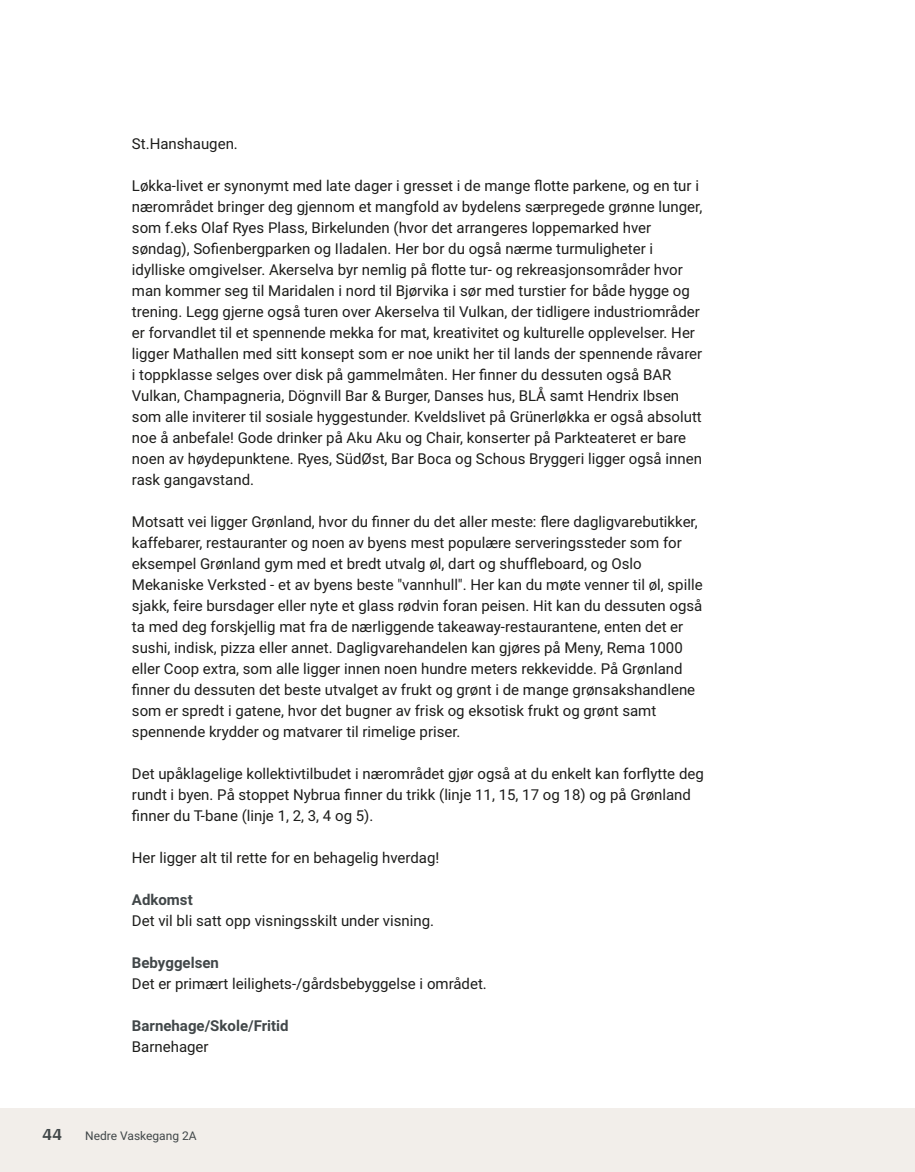
<style>
.page{position:relative;width:915px;height:1172px;background:#fff}
.page>*{position:absolute;margin:0;border:0;box-sizing:border-box;transform-origin:0 0}
.t1{font:700 18px "Arya";color:#414749}
.t2{font:15px/21px "Roboto Vitec";color:#1d1d1b}
.t3{font:700 15px "Roboto Vitec";color:#414749}
.t4{font:12px "Roboto Vitec";color:#414749}
</style>
<div class="page">
<div style="left:0;top:1108px;width:914px;height:64px;background:#f2eeea"></div>
<p class="t2" style="left:132px;top:132px;width:107px">St.Hanshaugen.</p>
<p class="t2" style="left:132px;top:174px;width:571px">Løkka‑livet er synonymt med late dager i gresset i de mange flotte parkene, og en tur i nærområdet bringer deg gjennom et mangfold av bydelens særpregede grønne lunger, som f.eks Olaf Ryes Plass, Birkelunden (hvor det arrangeres loppemarked hver søndag), Sofienbergparken og Iladalen. Her bor du også nærme turmuligheter i idylliske omgivelser. Akerselva byr nemlig på flotte tur‑ og rekreasjonsområder hvor man kommer seg til Maridalen i nord til Bjørvika i sør med turstier for både hygge og trening. Legg gjerne også turen over Akerselva til Vulkan, der tidligere industriområder er forvandlet til et spennende mekka for mat, kreativitet og kulturelle opplevelser. Her ligger Mathallen med sitt konsept som er noe unikt her til lands der spennende råvarer i toppklasse selges over disk på gammelmåten. Her finner du dessuten også BAR Vulkan, Champagneria, Dögnvill Bar &amp; Burger, Danses hus, BLÅ samt Hendrix Ibsen som alle inviterer til sosiale hyggestunder. Kveldslivet på Grünerløkka er også absolutt noe å anbefale! Gode drinker på Aku Aku og Chair, konserter på Parkteateret er bare noen av høydepunktene. Ryes, SüdØst, Bar Boca og Schous Bryggeri ligger også innen rask gangavstand.</p>
<p class="t2" style="left:132px;top:510px;width:572px">Motsatt vei ligger Grønland, hvor du finner du det aller meste: flere dagligvarebutikker, kaffebarer, restauranter og noen av byens mest populære serveringssteder som for eksempel Grønland gym med et bredt utvalg øl, dart og shuffleboard, og Oslo Mekaniske Verksted ‑ et av byens beste "vannhull". Her kan du møte venner til øl, spille sjakk, feire bursdager eller nyte et glass rødvin foran peisen. Hit kan du dessuten også ta med deg forskjellig mat fra de nærliggende takeaway‑restaurantene, enten det er sushi, indisk, pizza eller annet. Dagligvarehandelen kan gjøres på Meny, Rema 1000 eller Coop extra, som alle ligger innen noen hundre meters rekkevidde. På Grønland finner du dessuten det beste utvalget av frukt og grønt i de mange grønsakshandlene som er spredt i gatene, hvor det bugner av frisk og eksotisk frukt og grønt samt spennende krydder og matvarer til rimelige priser.</p>
<p class="t2" style="left:132px;top:762px;width:573px">Det upåklagelige kollektivtilbudet i nærområdet gjør også at du enkelt kan forflytte deg rundt i byen. På stoppet Nybrua finner du trikk (linje 11, 15, 17 og 18) og på Grønland finner du T‑bane (linje 1, 2, 3, 4 og 5).</p>
<p class="t2" style="left:132px;top:846px;width:309px">Her ligger alt til rette for en behagelig hverdag!</p>
<p class="t3" style="left:132px;top:889px;width:62px">Adkomst</p>
<p class="t2" style="left:132px;top:909px;width:303px">Det vil bli satt opp visningsskilt under visning.</p>
<p class="t3" style="left:132px;top:952px;width:88px">Bebyggelsen</p>
<p class="t2" style="left:132px;top:972px;width:356px">Det er primært leilighets‑/gårdsbebyggelse i området.</p>
<p class="t3" style="left:132px;top:1015px;width:158px">Barnehage/Skole/Fritid</p>
<p class="t2" style="left:132px;top:1035px;width:78px">Barnehager</p>
<p class="t1" style="left:43px;top:1123px;width:21px">44</p>
<p class="t4" style="left:85px;top:1127px;width:113px">Nedre Vaskegang 2A</p>
</div>
